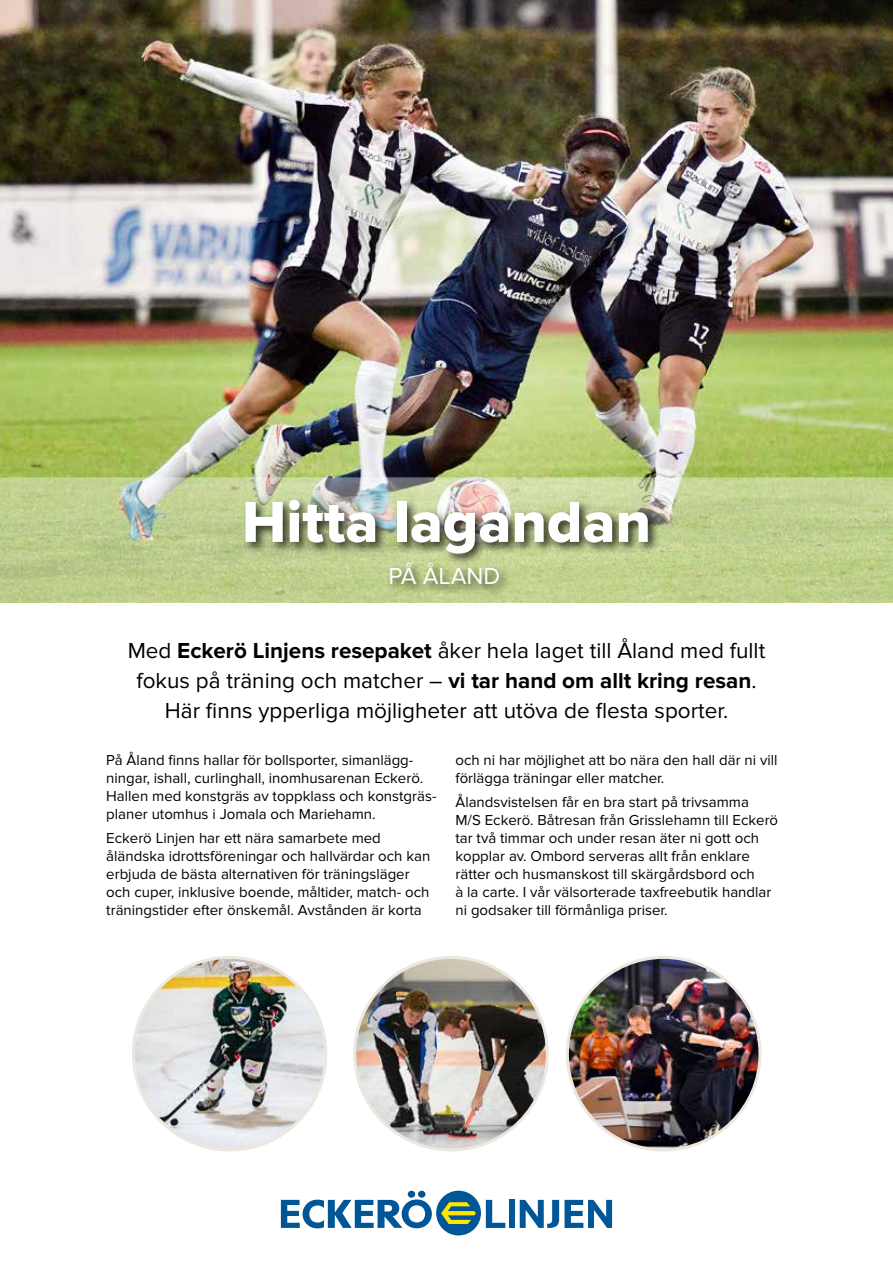
<style>
.page{position:relative;width:893px;height:1263px;background:#fff}
.page>*{position:absolute;margin:0;border:0;box-sizing:border-box;transform-origin:0 0}
.t1{font:60px "Proxima Nova Extrabld";color:#fff}
.t2{font:24px "Proxima Nova";color:#fff}
.t3{font:22.5px/30px "Proxima Nova";color:#000;text-align:center}
.t4{font:15px/18px "Proxima Nova";color:#000}
.s1{font-weight:700}
</style>
<div class="page">
<img style="left:0;top:0;width:893px;height:477px">
<svg style="left:486px;top:1200px;width:19px;height:28px"></svg>
<svg style="left:520px;top:1200px;width:92px;height:28px"></svg>
<div style="left:436px;top:1191px;width:45px;height:44px;background:#005697;border-radius:50%"></div>
<svg style="left:441px;top:1202px;width:35px;height:22px"></svg>
<div style="left:408px;top:1191px;width:7px;height:7px;background:#005697;border-radius:50%"></div>
<div style="left:418px;top:1191px;width:7px;height:7px;background:#005697;border-radius:50%"></div>
<svg style="left:281px;top:1199px;width:151px;height:29px"></svg>
<div style="left:509px;top:1200px;width:6px;height:28px;background:#005697"></div>
<svg style="left:0;top:477px;width:893px;height:126px;background:#bfcf93"></svg>
<div style="left:386px;top:559px;width:125px;height:37px;background:#000;opacity:.74"></div>
<div style="left:242px;top:496px;width:418px;height:69px;background:#000;opacity:.75"></div>
<img style="left:355px;top:957px;width:192px;height:193px;border-radius:96px">
<img style="left:133px;top:957px;width:193px;height:193px;border-radius:96px">
<img style="left:567px;top:957px;width:193px;height:193px;border-radius:96px">
<h1 class="t1" style="left:242px;top:487px;width:411px">Hitta lagandan</h1>
<h2 class="t2" style="left:388px;top:562px;width:113px">PÅ ÅLAND</h2>
<h3 class="t3" style="left:128px;top:636px;width:639px">Med <span class="s1">Eckerö Linjens resepaket</span> åker hela laget till Åland med fullt fokus på träning och matcher – <span class="s1">vi tar hand om allt kring resan</span>.<br>Här finns ypperliga möjligheter att utöva de flesta sporter.</h3>
<p class="t4" style="left:106px;top:751px;width:332px">På Åland finns hallar för bollsporter, simanlägg&shy;ningar, ishall, curlinghall, inomhusarenan Eckerö.<br>Hallen med konstgräs av toppklass och konstgräs&shy;planer utomhus i Jomala och Mariehamn.</p>
<p class="t4" style="left:106px;top:830px;width:326px">Eckerö Linjen har ett nära samarbete med åländska idrottsföreningar och hallvärdar och kan erbjuda de bästa alternativen för träningsläger och cuper, inklusive boende, måltider, match- och träningstider efter önskemål. Avstånden är korta</p>
<p class="t4" style="left:455px;top:751px;width:324px">och ni har möjlighet att bo nära den hall där ni vill förlägga träningar eller matcher.</p>
<p class="t4" style="left:455px;top:794px;width:324px">Ålandsvistelsen får en bra start på trivsamma<br>M/S Eckerö. Båtresan från Grisslehamn till Eckerö tar två timmar och under resan äter ni gott och kopplar av. Ombord serveras allt från enklare rätter och husmanskost till skärgårdsbord och<br>à la carte. I vår välsorterade taxfreebutik handlar ni godsaker till förmånliga priser.</p>
</div>
